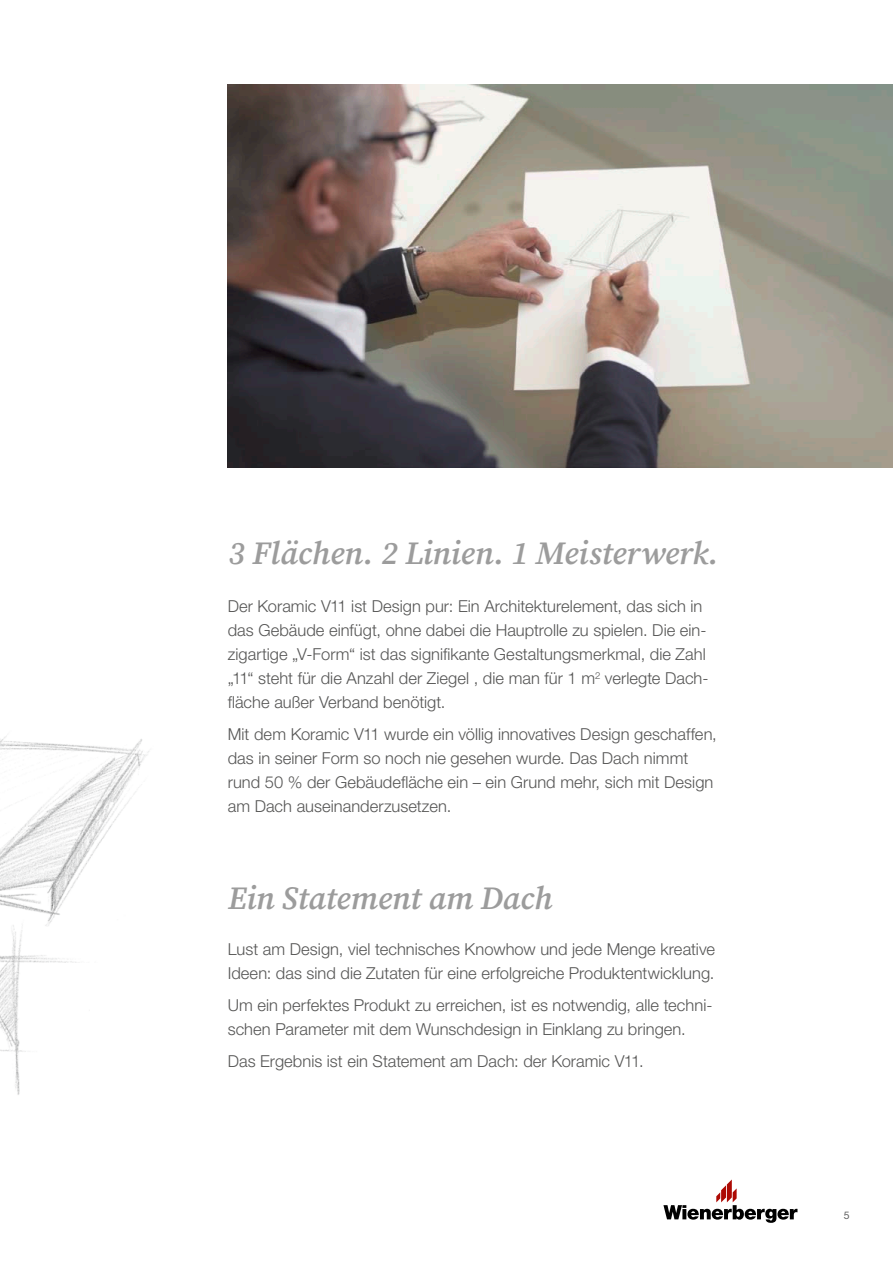
<style>
.page{position:relative;width:893px;height:1263px;background:#fff}
.page>*{position:absolute;margin:0;border:0;box-sizing:border-box;transform-origin:0 0}
.t1{font:italic 32.4px "Source Serif Variable";letter-spacing:-.005em;color:#9c9c9c}
.t2{font:300 16.5px/24px "Helvetica Neue LT Pro";letter-spacing:.005em;color:#565655}
.t3{font:10.5px "Helvetica Neue LTW1 G";color:#626262}
</style>
<div class="page">
<img style="left:0;top:736px;width:149px;height:359px">
<img style="left:228px;top:84px;width:665px;height:384px">
<svg style="left:663px;top:1179px;width:134px;height:44px"></svg>
<p class="t1" style="left:228px;top:531px;width:492px">3 Flächen. 2 Linien. 1 Meisterwerk.</p>
<p class="t2" style="left:228px;top:594px;width:482px">Der Koramic V11 ist Design pur: Ein Architekturelement, das sich in das Gebäude einfügt, ohne dabei die Hauptrolle zu spielen. Die ein&shy;zigartige „V-Form“ ist das signifikante Gestaltungsmerkmal, die Zahl „11“ steht für die Anzahl der Ziegel , die man für 1 m<sup>2</sup> verlegte Dach&shy;fläche außer Verband benötigt.</p>
<p class="t2" style="left:228px;top:722px;width:491px">Mit dem Koramic V11 wurde ein völlig innovatives Design geschaffen, das in seiner Form so noch nie gesehen wurde. Das Dach nimmt rund 50 % der Gebäudefläche ein – ein Grund mehr, sich mit Design am Dach auseinanderzusetzen.</p>
<p class="t1" style="left:228px;top:876px;width:326px">Ein Statement am Dach</p>
<p class="t2" style="left:228px;top:937px;width:489px">Lust am Design, viel technisches Knowhow und jede Menge kreative<br>Ideen: das sind die Zutaten für eine erfolgreiche Produktentwicklung.</p>
<p class="t2" style="left:228px;top:992px;width:486px">Um ein perfektes Produkt zu erreichen, ist es notwendig, alle techni&shy;schen Parameter mit dem Wunschdesign in Einklang zu bringen.</p>
<p class="t2" style="left:228px;top:1048px;width:417px">Das Ergebnis ist ein Statement am Dach: der Koramic V11.</p>
<p class="t3" style="left:844px;top:1209px;width:7px">5</p>
</div>
